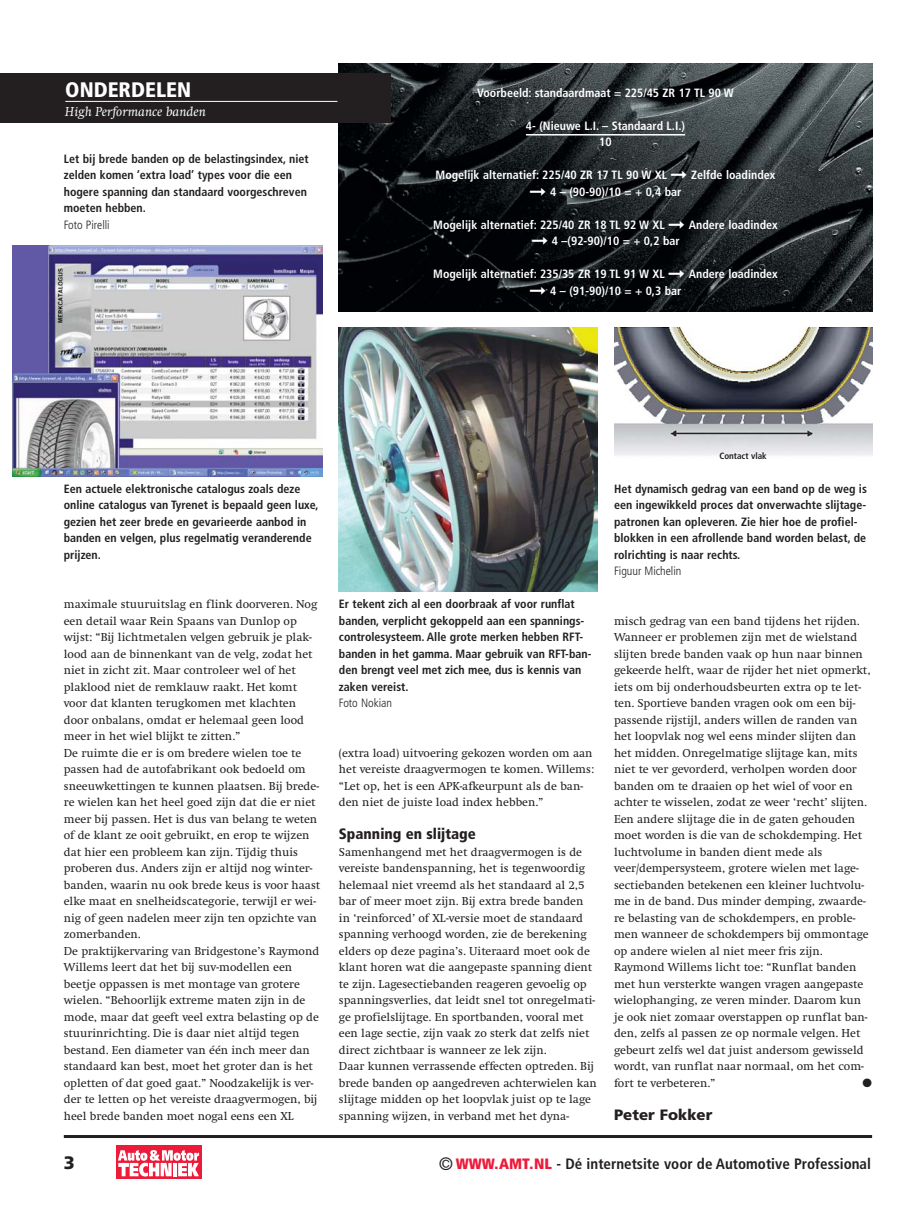
<style>
.page{position:relative;width:914px;height:1212px;background:#fff}
.page>*{position:absolute;margin:0;border:0;box-sizing:border-box;transform-origin:0 0}
.t1{font:900 condensed 21px "Frutiger";color:#fff}
.t2{font:900 18px "Frutiger";color:#231f20}
.t3{font:700 condensed 15px "Frutiger";color:#231f20}
.t4{font:900 condensed 15px "Frutiger";color:#231f20}
.t5{font:900 15px "Frutiger";color:#231f20}
.t6{font:italic 13.5px "Swift";color:#fff}
.t7{font:12px/16.5px "Swift";color:#231f20}
.t8{font:700 condensed 12px/16.5px "Frutiger";color:#231f20}
.t9{font:700 condensed 12px/16.5px "Frutiger";color:#fff;text-align:center}
.t10{font:300 condensed 12px "Frutiger";color:#231f20}
.t11{font:12px "Zapf Dingbats";color:#231f20}
.t12{font:700 condensed 9px "Frutiger";color:#231f20}
.s1{font-weight:400;font-size:18px}
.s2{font-weight:900;color:#ed1a3a}
</style>
<div class="page">
<img style="left:339px;top:64px;width:533px;height:247px">
<hr style="left:64px;top:1135px;width:808px;height:3px;background:#231f20">
<div style="left:0;top:73px;width:390px;height:49px;background:#231f20"></div>
<hr style="left:65px;top:101px;width:272px;height:1px;background:#fff">
<hr style="left:526px;top:134px;width:159px;height:2px;background:#fff">
<img style="left:339px;top:328px;width:258px;height:264px">
<img style="left:614px;top:328px;width:258px;height:128px">
<img style="left:12px;top:245px;width:310px;height:231px">
<div style="left:116px;top:1146px;width:85px;height:33px;background:#ed1a3a"></div>
<svg style="left:118px;top:1150px;width:81px;height:27px"></svg>
<h1 class="t1" style="left:65px;top:81px;width:127px">ONDERDELEN</h1>
<p class="t6" style="left:65px;top:107px;width:142px">High Performance banden</p>
<p class="t8" style="left:64px;top:151px;width:246px">Let bij brede banden op de belastingsindex, niet zelden komen ‘extra load’ types voor die een hogere spanning dan standaard voorgeschreven moeten hebben.</p>
<p class="t10" style="left:64px;top:220px;width:47px">Foto Pirelli</p>
<p class="t9" style="left:477px;top:85px;width:258px">Voorbeeld: standaardmaat = 225/45 ZR 17 TL 90 W</p>
<p class="t9" style="left:526px;top:118px;width:161px">4- (Nieuwe L.I. – Standaard L.I.)<br>10</p>
<p class="t9" style="left:435px;top:168px;width:341px">Mogelijk alternatief: 225/40 ZR 17 TL 90 W XL ➞ Zelfde loadindex ➞ 4 – (90-90)/10 = + 0,4 bar</p>
<p class="t9" style="left:433px;top:217px;width:346px">Mogelijk alternatief: 225/40 ZR 18 TL 92 W XL ➞ Andere loadindex ➞ 4 –(92-90)/10 = + 0,2 bar</p>
<p class="t9" style="left:433px;top:267px;width:346px">Mogelijk alternatief: 235/35 ZR 19 TL 91 W XL ➞ Andere loadindex ➞ 4 – (91-90)/10 = + 0,3 bar</p>
<p class="t12" style="left:719px;top:452px;width:49px">Contact vlak</p>
<p class="t8" style="left:64px;top:481px;width:256px">Een actuele elektronische catalogus zoals deze online catalogus van Tyrenet is bepaald geen luxe, gezien het zeer brede en gevarieerde aanbod in banden en velgen, plus regelmatig veranderende prijzen.</p>
<p class="t8" style="left:614px;top:481px;width:254px">Het dynamisch gedrag van een band op de weg is een ingewikkeld proces dat onverwachte slijtage&shy;patronen kan opleveren. Zie hier hoe de profiel&shy;blokken in een afrollende band worden belast, de rolrichting is naar rechts.</p>
<p class="t10" style="left:614px;top:566px;width:69px">Figuur Michelin</p>
<p class="t7" style="left:64px;top:597px;width:258px">maximale stuuruitslag en flink doorveren. Nog een detail waar Rein Spaans van Dunlop op wijst: “Bij lichtmetalen velgen gebruik je plak&shy;lood aan de binnenkant van de velg, zodat het niet in zicht zit. Maar controleer wel of het plaklood niet de remklauw raakt. Het komt voor dat klanten terugkomen met klachten door onbalans, omdat er helemaal geen lood meer in het wiel blijkt te zitten.”<br>De ruimte die er is om bredere wielen toe te passen had de autofabrikant ook bedoeld om sneeuwkettingen te kunnen plaatsen. Bij brede&shy;re wielen kan het heel goed zijn dat die er niet meer bij passen. Het is dus van belang te weten of de klant ze ooit gebruikt, en erop te wijzen dat hier een probleem kan zijn. Tijdig thuis proberen dus. Anders zijn er altijd nog winter&shy;banden, waarin nu ook brede keus is voor haast elke maat en snelheidscategorie, terwijl er wei&shy;nig of geen nadelen meer zijn ten opzichte van zomerbanden.<br>De praktijkervaring van Bridgestone’s Raymond Willems leert dat het bij suv-modellen een beetje oppassen is met montage van grotere wielen. “Behoorlijk extreme maten zijn in de mode, maar dat geeft veel extra belasting op de stuurinrichting. Die is daar niet altijd tegen bestand. Een diameter van één inch meer dan standaard kan best, moet het groter dan is het opletten of dat goed gaat.” Noodzakelijk is ver&shy;der te letten op het vereiste draagvermogen, bij heel brede banden moet nogal eens een XL</p>
<p class="t8" style="left:339px;top:597px;width:254px">Er tekent zich al een doorbraak af voor runflat banden, verplicht gekoppeld aan een spannings&shy;controlesysteem. Alle grote merken hebben RFT&shy;banden in het gamma. Maar gebruik van RFT-ban&shy;den brengt veel met zich mee, dus is kennis van zaken vereist.</p>
<p class="t10" style="left:339px;top:698px;width:55px">Foto Nokian</p>
<p class="t7" style="left:339px;top:746px;width:256px">(extra load) uitvoering gekozen worden om aan het vereiste draagvermogen te komen. Willems: “Let op, het is een APK-afkeurpunt als de ban&shy;den niet de juiste load index hebben.”</p>
<p class="t4" style="left:339px;top:828px;width:138px">Spanning en slijtage</p>
<p class="t7" style="left:339px;top:845px;width:259px">Samenhangend met het draagvermogen is de vereiste bandenspanning, het is tegenwoordig helemaal niet vreemd als het standaard al 2,5 bar of meer moet zijn. Bij extra brede banden in ‘reinforced’ of XL-versie moet de standaard spanning verhoogd worden, zie de berekening elders op deze pagina’s. Uiteraard moet ook de klant horen wat die aangepaste spanning dient te zijn. Lagesectiebanden reageren gevoelig op spanningsverlies, dat leidt snel tot onregelmati&shy;ge profielslijtage. En sportbanden, vooral met een lage sectie, zijn vaak zo sterk dat zelfs niet direct zichtbaar is wanneer ze lek zijn.<br>Daar kunnen verrassende effecten optreden. Bij brede banden op aangedreven achterwielen kan slijtage midden op het loopvlak juist op te lage spanning wijzen, in verband met het dyna-</p>
<p class="t7" style="left:614px;top:614px;width:258px">misch gedrag van een band tijdens het rijden.<br>Wanneer er problemen zijn met de wielstand slijten brede banden vaak op hun naar binnen gekeerde helft, waar de rijder het niet opmerkt, iets om bij onderhoudsbeurten extra op te let&shy;ten. Sportieve banden vragen ook om een bij&shy;passende rijstijl, anders willen de randen van het loopvlak nog wel eens minder slijten dan het midden. Onregelmatige slijtage kan, mits niet te ver gevorderd, verholpen worden door banden om te draaien op het wiel of voor en achter te wisselen, zodat ze weer ‘recht’ slijten.<br>Een andere slijtage die in de gaten gehouden moet worden is die van de schokdemping. Het luchtvolume in banden dient mede als veer/dempersysteem, grotere wielen met lage&shy;sectiebanden betekenen een kleiner luchtvolu&shy;me in de band. Dus minder demping, zwaarde&shy;re belasting van de schokdempers, en proble&shy;men wanneer de schokdempers bij ommontage op andere wielen al niet meer fris zijn.<br>Raymond Willems licht toe: “Runflat banden met hun versterkte wangen vragen aangepaste wielophanging, ze veren minder. Daarom kun je ook niet zomaar overstappen op runflat ban&shy;den, zelfs al passen ze op normale velgen. Het gebeurt zelfs wel dat juist andersom gewisseld wordt, van runflat naar normaal, om het com&shy;fort te verbeteren.”</p>
<p class="t11" style="left:862px;top:1077px;width:11px">●</p>
<p class="t5" style="left:614px;top:1109px;width:100px">Peter Fokker</p>
<h2 class="t2" style="left:64px;top:1156px;width:13px">3</h2>
<p class="t3" style="left:439px;top:1158px;width:434px"><span class="s1">©</span> <span class="s2">WWW.AMT.NL</span> - Dé internetsite voor de Automotive Professional</p>
</div>
